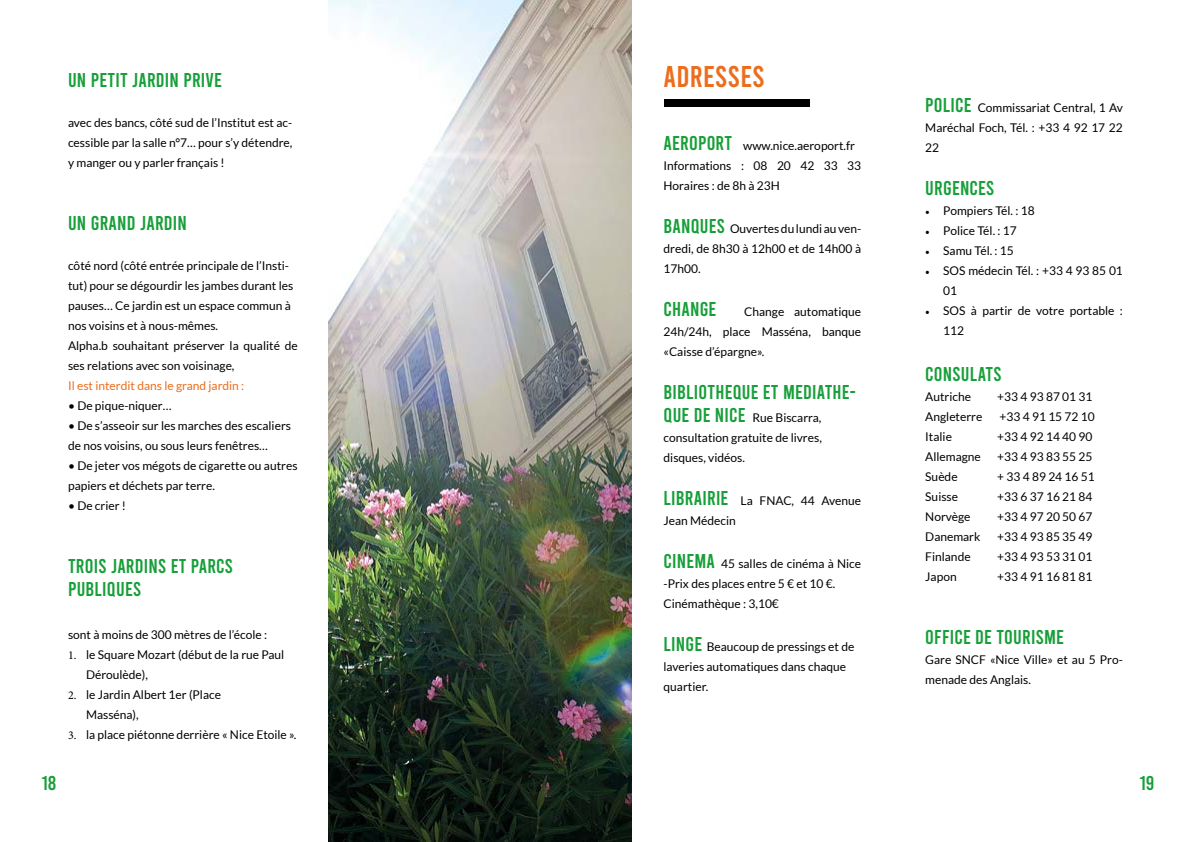
<style>
.page{position:relative;width:1191px;height:842px;background:#fff}
.page>*{position:absolute;margin:0;border:0;box-sizing:border-box;transform-origin:0 0}
.t1{font:30px "Bebas";letter-spacing:.01em;color:#ec6e1d}
.t2{font:20px/23px "Bebas";letter-spacing:.01em;color:#179f39}
.t3{font:12px/20px "Lato";color:#000}
.t4{font:12px "Lato";color:#ec6e1d}
.s1{font-family:"Minion Pro"}
.s2{font-family:"Bebas";font-size:20px;color:#179f39}
</style>
<div class="page">
<div style="left:663px;top:99px;width:146px;height:7px;background:#000"></div>
<img style="left:329px;top:0;width:302px;height:842px">
<h2 class="t2" style="left:68px;top:68px;width:155px">UN PETIT JARDIN PRIVE</h2>
<p class="t3" style="left:68px;top:112px;width:226px;text-align:justify">avec des bancs, côté sud de l’Institut est ac&shy;cessible par la salle n°7… pour s’y détendre, y manger ou y parler français !</p>
<h2 class="t2" style="left:68px;top:211px;width:120px">UN GRAND JARDIN</h2>
<p class="t3" style="left:68px;top:255px;width:231px">côté nord (côté entrée principale de l’Insti&shy;tut) pour se dégourdir les jambes durant les pauses… Ce jardin est un espace commun à nos voisins et à nous-mêmes.<br>Alpha.b souhaitant préserver la qualité de ses relations avec son voisinage,</p>
<p class="t4" style="left:68px;top:379px;width:178px">Il est interdit dans le grand jardin :</p>
<p class="t3" style="left:68px;top:395px;width:105px">• De pique-niquer…</p>
<p class="t3" style="left:68px;top:415px;width:224px">• De s’asseoir sur les marches des escaliers de nos voisins, ou sous leurs fenêtres…</p>
<p class="t3" style="left:68px;top:455px;width:231px">• De jeter vos mégots de cigarette ou autres papiers et déchets par terre.</p>
<p class="t3" style="left:68px;top:495px;width:59px">• De crier !</p>
<h2 class="t2" style="left:68px;top:554px;width:157px">TROIS JARDINS ET PARCS<br>PUBLIQUES</h2>
<p class="t3" style="left:68px;top:624px;width:200px">sont à moins de 300 mètres de l’école :</p>
<p class="t3" style="left:86px;top:644px;width:200px;text-indent:-18px"><span class="s1">1.</span> le Square Mozart (début de la rue Paul<br>Déroulède),</p>
<p class="t3" style="left:86px;top:684px;width:136px;text-indent:-18px"><span class="s1">2.</span> le Jardin Albert 1er (Place<br>Masséna),</p>
<p class="t3" style="left:68px;top:724px;width:230px"><span class="s1">3.</span> la place piétonne derrière « Nice Etoile ».</p>
<h1 class="t1" style="left:663px;top:61px;width:101px">ADRESSES</h1>
<p class="t3" style="left:663px;top:136px;width:199px"><span class="s2">AEROPORT</span> www.nice.aeroport.fr<br>Informations : 08 20 42 33 33<br>Horaires : de 8h à 23H</p>
<p class="t3" style="left:663px;top:219px;width:199px;text-align:justify"><span class="s2">BANQUES</span> Ouvertes du lundi au ven&shy;dredi, de 8h30 à 12h00 et de 14h00 à 17h00.</p>
<h2 class="t2" style="left:663px;top:298px;width:54px">CHANGE</h2>
<p class="t3" style="left:663px;top:302px;width:199px;text-align:justify;text-indent:81px">Change automatique 24h/24h, place Masséna, banque «Caisse d’épargne».</p>
<h2 class="t2" style="left:663px;top:381px;width:194px">BIBLIOTHEQUE ET MEDIATHE-</h2>
<p class="t3" style="left:663px;top:408px;width:160px;text-align:justify"><span class="s2">QUE DE NICE</span> Rue Biscarra, consultation gratuite de livres, disques, vidéos.</p>
<p class="t3" style="left:663px;top:491px;width:199px"><span class="s2">LIBRAIRIE</span> La FNAC, 44 Avenue<br>Jean Médecin</p>
<p class="t3" style="left:663px;top:554px;width:199px"><span class="s2">CINEMA</span> 45 salles de cinéma à Nice -Prix des places entre 5 € et 10 €.<br>Cinémathèque : 3,10€</p>
<p class="t3" style="left:663px;top:637px;width:192px"><span class="s2">LINGE</span> Beaucoup de pressings et de laveries automatiques dans chaque quartier.</p>
<p class="t3" style="left:925px;top:98px;width:199px;text-align:justify"><span class="s2">POLICE</span> Commissariat Central, 1 Av Maréchal Foch, Tél. : +33 4 92 17 22<br>22</p>
<h2 class="t2" style="left:925px;top:177px;width:69px">URGENCES</h2>
<p class="t3" style="left:925px;top:201px;width:111px"><span class="s1">•</span> Pompiers Tél. : 18</p>
<p class="t3" style="left:925px;top:221px;width:93px"><span class="s1">•</span> Police Tél. : 17</p>
<p class="t3" style="left:925px;top:241px;width:90px"><span class="s1">•</span> Samu Tél. : 15</p>
<p class="t3" style="left:943px;top:261px;width:181px;text-indent:-18px"><span class="s1">•</span> SOS médecin Tél. : +33 4 93 85 01<br>01</p>
<p class="t3" style="left:943px;top:301px;width:181px;text-indent:-18px"><span class="s1">•</span> SOS à partir de votre portable :<br>112</p>
<h2 class="t2" style="left:925px;top:363px;width:77px">CONSULATS</h2>
<p class="t3" style="left:925px;top:387px;width:47px">Autriche</p>
<p class="t3" style="left:997px;top:387px;width:97px">+33 4 93 87 01 31</p>
<p class="t3" style="left:925px;top:407px;width:59px">Angleterre</p>
<p class="t3" style="left:999px;top:407px;width:97px">+33 4 91 15 72 10</p>
<p class="t3" style="left:925px;top:427px;width:28px">Italie</p>
<p class="t3" style="left:997px;top:427px;width:97px">+33 4 92 14 40 90</p>
<p class="t3" style="left:925px;top:447px;width:57px">Allemagne</p>
<p class="t3" style="left:997px;top:447px;width:97px">+33 4 93 83 55 25</p>
<p class="t3" style="left:925px;top:467px;width:34px">Suède</p>
<p class="t3" style="left:997px;top:467px;width:99px">+ 33 4 89 24 16 51</p>
<p class="t3" style="left:925px;top:487px;width:34px">Suisse</p>
<p class="t3" style="left:997px;top:487px;width:97px">+33 6 37 16 21 84</p>
<p class="t3" style="left:925px;top:507px;width:47px">Norvège</p>
<p class="t3" style="left:997px;top:507px;width:97px">+33 4 97 20 50 67</p>
<p class="t3" style="left:925px;top:527px;width:57px">Danemark</p>
<p class="t3" style="left:997px;top:527px;width:97px">+33 4 93 85 35 49</p>
<p class="t3" style="left:925px;top:547px;width:47px">Finlande</p>
<p class="t3" style="left:997px;top:547px;width:97px">+33 4 93 53 31 01</p>
<p class="t3" style="left:925px;top:567px;width:33px">Japon</p>
<p class="t3" style="left:997px;top:567px;width:97px">+33 4 91 16 81 81</p>
<h2 class="t2" style="left:925px;top:626px;width:140px">OFFICE DE TOURISME</h2>
<p class="t3" style="left:925px;top:650px;width:199px">Gare SNCF «Nice Ville» et au 5 Pro&shy;menade des Anglais.</p>
<h2 class="t2" style="left:42px;top:771px;width:16px">18</h2>
<h2 class="t2" style="left:1140px;top:771px;width:16px">19</h2>
</div>
